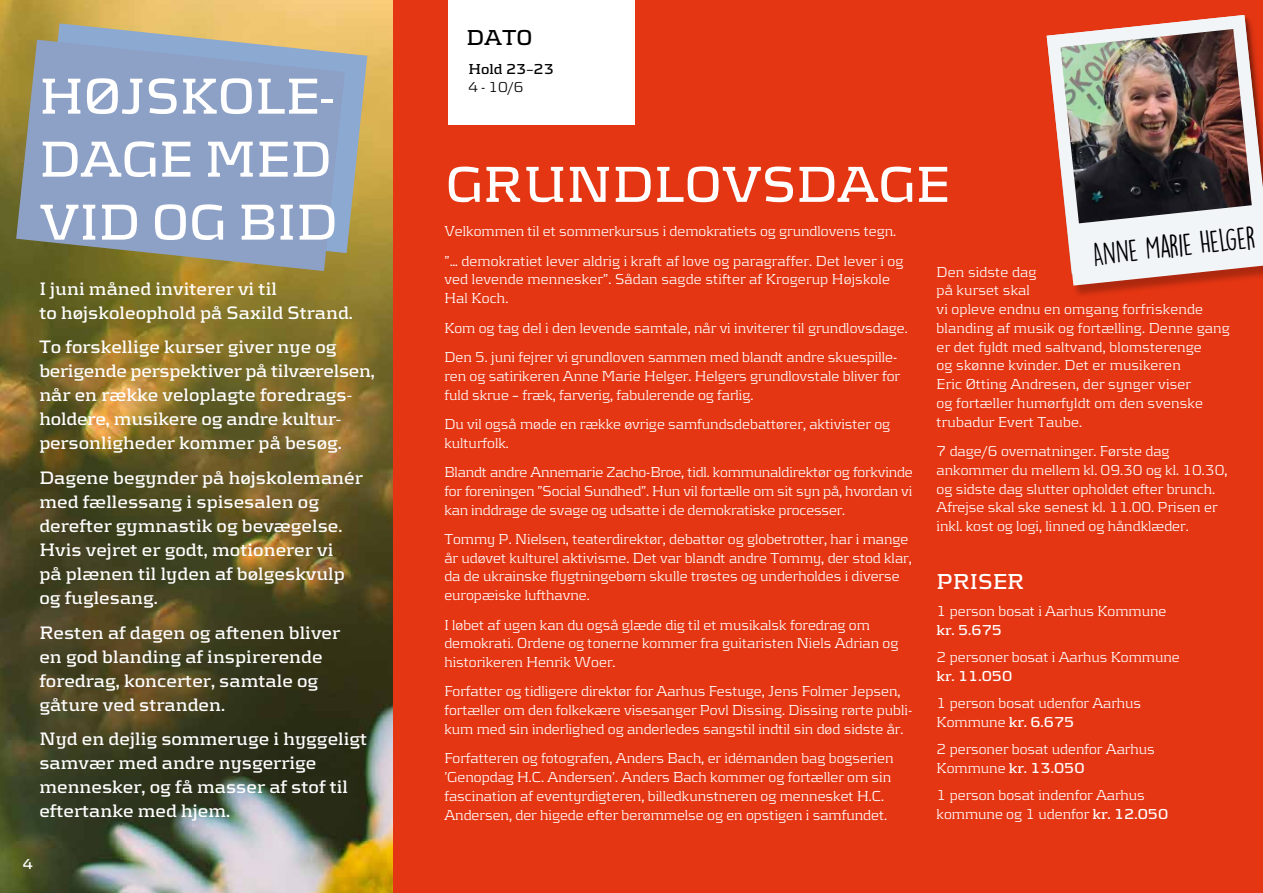
<style>
.page{position:relative;width:1263px;height:893px;background:#fff}
.page>*{position:absolute;margin:0;border:0;box-sizing:border-box;transform-origin:0 0}
.t1{font:700 52.5px/63px "Kontrapunkt";color:#fff;text-align:justify}
.t2{font:28.65px "DK Lemon Yellow Sun";color:#000}
.t3{font:700 22.5px "Kontrapunkt";color:#fff}
.t4{font:700 22.5px "Kontrapunkt";color:#000}
.t5{font:700 18.75px/24px "Kontrapunkt";color:#fff}
.t6{font:300 15px/18.8px "Kontrapunkt";color:#fff}
.t7{font:700 15px "Kontrapunkt";color:#fff}
.t8{font:700 15px "Kontrapunkt";color:#000}
.t9{font:300 15px "Kontrapunkt";color:#000}
.s1{font-weight:700}
</style>
<div class="page">
<img style="left:0;top:0;width:393px;height:893px">
<svg style="left:39px;top:23px;width:328px;height:230px;background:#beb188"></svg>
<svg style="left:16px;top:40px;width:329px;height:231px;background:#8d9db6"></svg>
<div style="left:393px;top:0;width:870px;height:893px;background:#e53613"></div>
<div style="left:448px;top:0;width:186px;height:124px;background:#fff"></div>
<div style="left:1045px;top:17px;width:218px;height:282px;background:#000;opacity:.25"></div>
<svg style="left:1047px;top:15px;width:216px;height:271px;fill:#f1f5f8"></svg>
<img style="left:1060px;top:29px;width:192px;height:194px">
<h1 class="t1" style="left:39px;top:63px;width:300px">HØJSKOLE-DAGE MED VID OG BID</h1>
<p class="t5" style="left:39px;top:276px;width:315px">I juni måned inviterer vi til<br>to højskoleophold på Saxild Strand.</p>
<p class="t5" style="left:39px;top:335px;width:337px">To forskellige kurser giver nye og berigende perspektiver på tilværelsen, når en række veloplagte foredrags&shy;holdere, musikere og andre kultur&shy;personligheder kommer på besøg.</p>
<p class="t5" style="left:39px;top:465px;width:325px">Dagene begynder på højskolemanér med fællessang i spisesalen og derefter gymnastik og bevægelse.<br>Hvis vejret er godt, motionerer vi<br>på plænen til lyden af bølgeskvulp og fuglesang.</p>
<p class="t5" style="left:39px;top:620px;width:302px">Resten af dagen og aftenen bliver en god blanding af inspirerende foredrag, koncerter, samtale og gåture ved stranden.</p>
<p class="t5" style="left:39px;top:727px;width:330px">Nyd en dejlig sommeruge i hyggeligt samvær med andre nysgerrige mennesker, og få masser af stof til eftertanke med hjem.</p>
<p class="t7" style="left:22px;top:856px;width:12px">4</p>
<h3 class="t4" style="left:466px;top:24px;width:68px">DATO</h3>
<p class="t8" style="left:468px;top:60px;width:87px">Hold 23–23</p>
<p class="t9" style="left:468px;top:79px;width:57px">4 - 10/6</p>
<h1 class="t1" style="left:446px;top:152px;width:506px">GRUNDLOVSDAGE</h1>
<p class="t6" style="left:444px;top:216px;width:461px;line-height:29.4px">Velkommen til et sommerkursus i demokratiets og grundlovens tegn. ”… demokratiet lever aldrig i kraft af love og paragraffer. Det lever i og</p>
<p class="t6" style="left:444px;top:270px;width:447px">ved levende mennesker”. Sådan sagde stifter af Krogerup Højskole<br>Hal Koch.</p>
<p class="t6" style="left:444px;top:313px;width:465px;line-height:29.4px">Kom og tag del i den levende samtale, når vi inviterer til grundlovsdage.<br>Den 5. juni fejrer vi grundloven sammen med blandt andre skuespille-</p>
<p class="t6" style="left:444px;top:366px;width:457px">ren og satirikeren Anne Marie Helger. Helgers grundlovstale bliver for fuld skrue – fræk, farverig, fabulerende og farlig.</p>
<p class="t6" style="left:444px;top:414px;width:447px">Du vil også møde en række øvrige samfundsdebattører, aktivister og kulturfolk.</p>
<p class="t6" style="left:444px;top:462px;width:470px;text-align:justify">Blandt andre Annemarie Zacho-Broe, tidl. kommunaldirektør og forkvinde for foreningen ”Social Sundhed”. Hun vil fortælle om sit syn på, hvordan vi kan inddrage de svage og udsatte i de demokratiske processer.</p>
<p class="t6" style="left:444px;top:529px;width:469px">Tommy P. Nielsen, teaterdirektør, debattør og globetrotter, har i mange år udøvet kulturel aktivisme. Det var blandt andre Tommy, der stod klar, da de ukrainske flygtningebørn skulle trøstes og underholdes i diverse europæiske lufthavne.</p>
<p class="t6" style="left:444px;top:615px;width:456px">I løbet af ugen kan du også glæde dig til et musikalsk foredrag om demokrati. Ordene og tonerne kommer fra guitaristen Niels Adrian og historikeren Henrik Woer.</p>
<p class="t6" style="left:444px;top:682px;width:469px">Forfatter og tidligere direktør for Aarhus Festuge, Jens Folmer Jepsen, fortæller om den folkekære visesanger Povl Dissing. Dissing rørte publi&shy;kum med sin inderlighed og anderledes sangstil indtil sin død sidste år.</p>
<p class="t6" style="left:444px;top:749px;width:451px">Forfatteren og fotografen, Anders Bach, er idémanden bag bogserien ’Genopdag H.C. Andersen’. Anders Bach kommer og fortæller om sin fascination af eventyrdigteren, billedkunstneren og mennesket H.C.<br>Andersen, der higede efter berømmelse og en opstigen i samfundet.</p>
<h2 class="t2" style="left:1091px;top:237px;width:165px;rotate:-6deg">Anne Marie Helger</h2>
<p class="t6" style="left:936px;top:262px;width:295px">Den sidste dag<br>på kurset skal<br>vi opleve endnu en omgang forfriskende blanding af musik og fortælling. Denne gang er det fyldt med saltvand, blomsterenge<br>og skønne kvinder. Det er musikeren<br>Eric Øtting Andresen, der synger viser<br>og fortæller humørfyldt om den svenske trubadur Evert Taube.</p>
<p class="t6" style="left:936px;top:441px;width:292px">7 dage/6 overnatninger. Første dag ankommer du mellem kl. 09.30 og kl. 10.30, og sidste dag slutter opholdet efter brunch.<br>Afrejse skal ske senest kl. 11.00. Prisen er inkl. kost og logi, linned og håndklæder.</p>
<h3 class="t3" style="left:936px;top:568px;width:89px">PRISER</h3>
<p class="t6" style="left:936px;top:602px;width:231px">1 person bosat i Aarhus Kommune</p>
<p class="t7" style="left:936px;top:621px;width:67px">kr. 5.675</p>
<p class="t6" style="left:936px;top:648px;width:245px">2 personer bosat i Aarhus Kommune</p>
<p class="t7" style="left:936px;top:667px;width:77px">kr. 11.050</p>
<p class="t6" style="left:936px;top:694px;width:206px">1 person bosat udenfor Aarhus<br>Kommune <span class="s1">kr. 6.675</span></p>
<p class="t6" style="left:936px;top:740px;width:220px">2 personer bosat udenfor Aarhus<br>Kommune <span class="s1">kr. 13.050</span></p>
<p class="t6" style="left:936px;top:786px;width:233px">1 person bosat indenfor Aarhus kommune og 1 udenfor <span class="s1">kr. 12.050</span></p>
</div>
